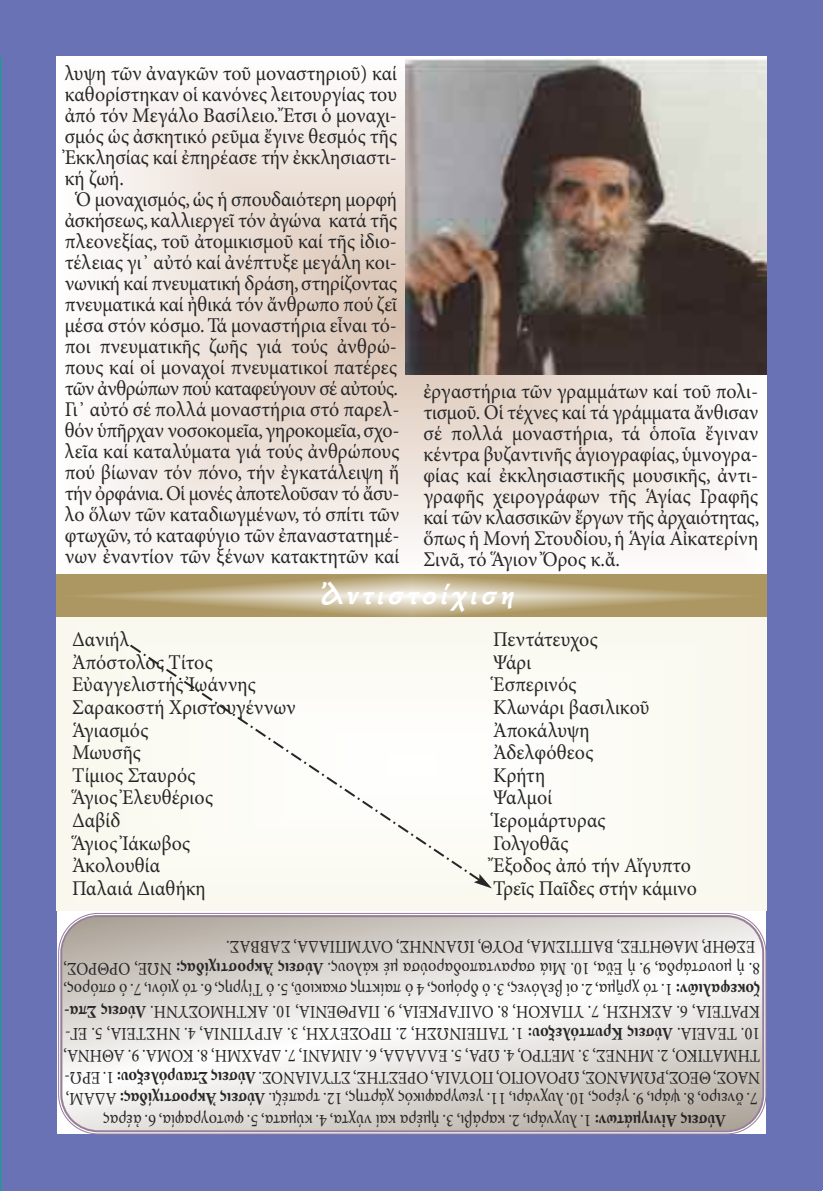
<style>
.page{position:relative;width:823px;height:1191px;background:#fff}
.page>*{position:absolute;margin:0;border:0;box-sizing:border-box;transform-origin:0 0}
.t1{font:italic 32px "Autokratorika Bold Pt";color:#fff}
.t2{font:21px/21px "Minion Pro";letter-spacing:-.005em;color:#272627;text-align:justify;scale:.95 1}
.t3{font:21px "Minion Pro";letter-spacing:-.025em;color:#272627;scale:.95 1}
.t4{font:21px "Minion Pro";letter-spacing:-.035em;color:#272627;scale:.95 1}
.t5{font:18px/21.8px "Minion Pro";color:#272627;scale:.9 1}
.s1{font-weight:700}
</style>
<div class="page">
<div style="left:765px;top:1px;width:57px;height:1188px;background:#6972b4"></div>
<div style="left:18px;top:1134px;width:802px;height:56px;background:#6972b4"></div>
<div style="left:0;top:0;width:13px;height:1185px;background:#00a988"></div>
<div style="left:0;top:1147px;width:15px;height:43px;background:#00a988"></div>
<div style="left:1px;top:0;width:56px;height:1190px;background:#6972b4"></div>
<div style="left:0;top:0;width:822px;height:57px;background:#6972b4"></div>
<img style="left:101px;top:88px;width:664px;height:461px">
<img style="left:405px;top:58px;width:360px;height:316px">
<div style="left:57px;top:617px;width:708px;height:293px;background:#faf9f1"></div>
<svg style="left:143px;top:653px;width:329px;height:219px"></svg>
<svg style="left:130px;top:644px;width:11px;height:9px"></svg>
<svg style="left:466px;top:870px;width:25px;height:18px"></svg>
<svg style="left:57px;top:574px;width:708px;height:42px;background:#bba97e"></svg>
<svg style="left:59px;top:914px;width:705px;height:219px"></svg>
<p class="t2" style="left:65px;top:65px;width:351px">λυψη τῶν ἀναγκῶν τοῦ μοναστηριοῦ) καί</p>
<p class="t2" style="left:65px;top:86px;width:351px">καθορίστηκαν οἱ κανόνες λειτουργίας του</p>
<p class="t2" style="left:65px;top:107px;width:351px">ἀπό τόν Μεγάλο Βασίλειο. Ἔτσι ὁ μοναχι-</p>
<p class="t2" style="left:65px;top:128px;width:351px">σμός ὡς ἀσκητικό ρεῦμα ἔγινε θεσμός τῆς</p>
<p class="t2" style="left:65px;top:149px;width:351px">Ἐκκλησίας καί ἐπηρέασε τήν ἐκκλησιαστι-</p>
<p class="t2" style="left:65px;top:170px;width:64px">κή ζωή.</p>
<p class="t2" style="left:76px;top:191px;width:339px">Ὁ μοναχισμός,ὡς ἡ σπουδαιότερη μορφή</p>
<p class="t2" style="left:65px;top:212px;width:351px">ἀσκήσεως, καλλιεργεῖ τόν ἀγώνα κατά τῆς</p>
<p class="t2" style="left:65px;top:233px;width:351px">πλεονεξίας, τοῦ ἀτομικισμοῦ καί τῆς ἰδιο-</p>
<p class="t2" style="left:65px;top:254px;width:351px">τέλειας γι᾽ αὐτό καί ἀνέπτυξε μεγάλη κοι-</p>
<p class="t2" style="left:65px;top:275px;width:351px">νωνική καί πνευματική δράση,στηρίζοντας</p>
<p class="t2" style="left:65px;top:296px;width:351px">πνευματικά καί ἠθικά τόν ἄνθρωπο πού ζεῖ</p>
<p class="t2" style="left:65px;top:317px;width:351px">μέσα στόν κόσμο.Τά μοναστήρια εἶναι τό-</p>
<p class="t2" style="left:65px;top:338px;width:351px">ποι πνευματικῆς ζωῆς γιά τούς ἀνθρώ-</p>
<p class="t2" style="left:65px;top:359px;width:351px">πους καί οἱ μοναχοί πνευματικοί πατέρες</p>
<p class="t4" style="left:65px;top:380px;width:352px">τῶν ἀνθρώπων πού καταφεύγουν σέ αὐτούς.</p>
<p class="t2" style="left:65px;top:401px;width:353px">Γι᾽ αὐτό σέ πολλά μοναστήρια στό παρελ-</p>
<p class="t2" style="left:65px;top:422px;width:353px">θόν ὑπῆρχαν νοσοκομεῖα,γηροκομεῖα,σχο-</p>
<p class="t2" style="left:65px;top:443px;width:353px">λεῖα καί καταλύματα γιά τούς ἀνθρώπους</p>
<p class="t2" style="left:65px;top:464px;width:353px">πού βίωναν τόν πόνο, τήν ἐγκατάλειψη ἤ</p>
<p class="t3" style="left:65px;top:485px;width:353px">τήν ὀρφάνια.Οἱ μονές ἀποτελοῦσαν τό ἄσυ-</p>
<p class="t2" style="left:65px;top:506px;width:353px">λο ὅλων τῶν καταδιωγμένων, τό σπίτι τῶν</p>
<p class="t2" style="left:65px;top:527px;width:353px">φτωχῶν, τό καταφύγιο τῶν ἐπαναστατημέ-</p>
<p class="t2" style="left:65px;top:548px;width:353px">νων ἐναντίον τῶν ξένων κατακτητῶν καί</p>
<p class="t2" style="left:423px;top:382px;width:355px">ἐργαστήρια τῶν γραμμάτων καί τοῦ πολι&shy;τισμοῦ. Οἱ τέχνες καί τά γράμματα ἄνθισαν σέ πολλά μοναστήρια, τά ὁποῖα ἔγιναν κέντρα βυζαντινῆς ἁγιογραφίας, ὑμνογρα&shy;φίας καί ἐκκλησιαστικῆς μουσικῆς, ἀντι&shy;γραφῆς χειρογράφων τῆς Ἁγίας Γραφῆς καί τῶν κλασσικῶν ἔργων τῆς ἀρχαιότητας, ὅπως ἡ Μονή Στουδίου, ἡ Ἁγία Αἰκατερίνη Σινᾶ, τό Ἅγιον Ὄρος κ.ἄ.</p>
<h1 class="t1" style="left:321px;top:575px;width:202px">Ἀντιστοίχιση</h1>
<p class="t2" style="left:72px;top:631px;width:62px">Δανιήλ</p>
<p class="t2" style="left:493px;top:631px;width:111px">Πεντάτευχος</p>
<p class="t2" style="left:72px;top:653px;width:149px">Ἀπόστολος Τίτος</p>
<p class="t2" style="left:493px;top:653px;width:41px">Ψάρι</p>
<p class="t2" style="left:72px;top:676px;width:195px">Εὐαγγελιστής Ἰωάννης</p>
<p class="t2" style="left:493px;top:676px;width:89px">Ἑσπερινός</p>
<p class="t2" style="left:72px;top:698px;width:237px">Σαρακοστή Χριστουγέννων</p>
<p class="t2" style="left:493px;top:698px;width:166px">Κλωνάρι βασιλικοῦ</p>
<p class="t2" style="left:72px;top:721px;width:82px">Ἁγιασμός</p>
<p class="t2" style="left:493px;top:721px;width:103px">Ἀποκάλυψη</p>
<p class="t2" style="left:72px;top:744px;width:74px">Μωυσῆς</p>
<p class="t2" style="left:493px;top:744px;width:107px">Ἀδελφόθεος</p>
<p class="t2" style="left:72px;top:766px;width:131px">Τίμιος Σταυρός</p>
<p class="t2" style="left:493px;top:766px;width:56px">Κρήτη</p>
<p class="t2" style="left:72px;top:789px;width:150px">Ἅγιος Ἐλευθέριος</p>
<p class="t2" style="left:493px;top:789px;width:64px">Ψαλμοί</p>
<p class="t2" style="left:72px;top:811px;width:52px">Δαβίδ</p>
<p class="t2" style="left:493px;top:811px;width:120px">Ἱερομάρτυρας</p>
<p class="t2" style="left:72px;top:834px;width:126px">Ἅγιος Ἰάκωβος</p>
<p class="t2" style="left:493px;top:834px;width:81px">Γολγοθᾶς</p>
<p class="t2" style="left:72px;top:857px;width:94px">Ἀκολουθία</p>
<p class="t2" style="left:493px;top:857px;width:209px">Ἔξοδος ἀπό τήν Αἴγυπτο</p>
<p class="t2" style="left:72px;top:879px;width:142px">Παλαιά Διαθήκη</p>
<p class="t2" style="left:493px;top:879px;width:216px">Τρεῖς Παῖδες στήν κάμινο</p>
<p class="t5" style="left:759px;top:1130px;width:775px;text-indent:34px;rotate:-180deg"><span class="s1">Ας ι εσύΛ</span> αρέμἡ. 3, ι βάρακ. 2, ι ράνχυλ. 1<span class="s1">: νωτάμγ ι ν ἰ</span> ςαρέἀ. 6, α ί φαργοτωφ. 5, αταμύκ. 4, ατχύνί ακ<br><span class="s1">Ἀς ι εσύΛ</span>. ι ζ έπαρτ. 21, ςητράχςόκ ι φαργωεγ. 11, ι ράνχυλ. 01, ςορέγ. 9, ι ράψ. 8, ορ ι ενὄ. 7 Α<span class="s1">: ςαδ ί χ ι τσορκ</span> ΑΔ Μ , Ν ΟΑ Θ, Σ ΟΕ ΩΡ , Σ Μ Α Ν Ο Ω, Σ ΟΡ ΟΛ ΟΙ Γ Π, Ο ΛΥ ΑΙ Ο, ΗΤΣΕΡ ΛΥΤΣ , Σ ΑΙ Ν Ο ΩΡΕ . 1 <span class="s1">: υο ξ ε λόρυατΣς ι ε σύΛ</span>. Σ - ΗΤ Μ ΟΚ Ι ΤΑ Μ. 2 , Η Ν Μ. 3 , ΣΕ ΟΡΤΕ Ω. 4 , ΑΡ ΛΕ . 5 , Λ Α ΑΔ Λ. 6 , ΜΙ Α Ν ΑΡΔ . 7 , Ι ΜΧ Η ΟΚ. 8 , Μ Α Α. 9 . Θ Η Ν Α ,<br>ΛΕΤ. 01 ΑΙ Ε <span class="s1">ς ι εσύΛ</span>. <span class="s1">Κ</span> ΑΤ. 1<span class="s1">: υο ξ ε λότπυρ</span> Π ΝΙ Ε Ω ΗΣ Π. 2 , ΟΡ ΥΕΣ ΗΧ Α. 3 , ΠΥΡΓ Ν Α Ι Ν. 4 , Η Α Ι ΕΤΣ - ΓΕ . 5 , Κ Α Ι ΕΤΑΡ Α. 6 , ΚΣ Η ΗΣ ΠΥ. 7 , Α ΟΚ Η Ο. 8 , Λ ΑΓ Ι ΚΡ Α Ι Ε Π. 9 , Α ΘΡ ΝΕ Α Ι Α. 0 1 , Κ ΗΤ Μ Ο ΝΥΣ Η <span class="s1">ς ι ε σ ύΛ</span>. <span class="s1">- απΣ<br></span>ότ. 1<span class="s1">: νῶι λαφεκοζ</span> ὁ. 3, ςενόλεβἱ ο. 2, αμῆρχ 4, ςομόρδ ὁ ὁ. 5, ῦο ι κακσςητκ ί απ ότ. 6, ςηργ ίΤ ὁ. 7, ι νό ι χ , ςορόπσ ἡ. 8 ἡ. 9, αδράτσυομ Μ. 01, αὔΕ ά ι ασύοραδοπατναρασ έμ <span class="s1">ς ι εσύΛ</span>. ςυολάκ <span class="s1">Ἀ</span> Ν<span class="s1">: ςαδ ί χ ι τσορκ</span> Ω Ο, Ε ΘΡ ΟΡ , Σ<br>ΘΣΕ Η Μ, Ρ Α Θ Η ΑΒ , ΣΕΤ Π ΜΣ Ι Τ Α ΟΡ , ΘΥ Ω Ι , Α Ν Ν Η Ο, Σ ΜΥΛ Π Α Ι ΑΔ ΑΣ , ΑΒΒ . Σ</p>
</div>
